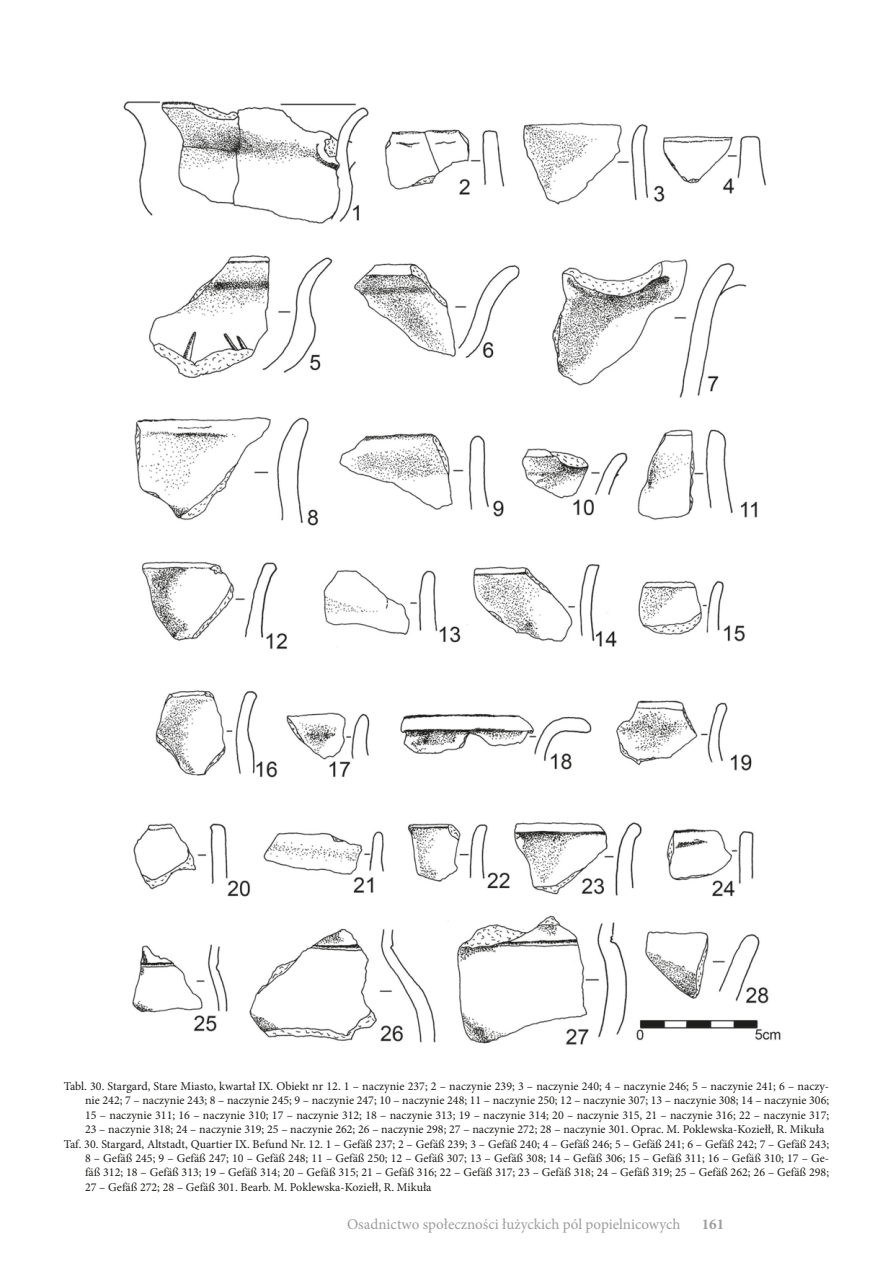
<style>
.page{position:relative;width:893px;height:1263px;background:#fff}
.page>*{position:absolute;margin:0;border:0;box-sizing:border-box;transform-origin:0 0}
.t1{font:15px "Minion Pro";color:#9d9d9d}
.t2{font:700 15px "Minion Pro";color:#9d9d9d}
.Podpis_ryciny{font:12px/14.4px "Minion Pro";color:#1d1d1b;text-align:justify}
</style>
<div class="page">
<img style="left:123px;top:101px;width:658px;height:944px">
<p class="Podpis_ryciny" style="left:85px;top:1079px;width:746px;text-indent:-21px">Tabl. 30. Stargard, Stare Miasto, kwartał IX. Obiekt nr 12. 1 – naczynie 237; 2 – naczynie 239; 3 – naczynie 240; 4 – naczynie 246; 5 – naczynie 241; 6 – naczy&shy;nie 242; 7 – naczynie 243; 8 – naczynie 245; 9 – naczynie 247; 10 – naczynie 248; 11 – naczynie 250; 12 – naczynie 307; 13 – naczynie 308; 14 – naczynie 306; 15 – naczynie 311; 16 – naczynie 310; 17 – naczynie 312; 18 – naczynie 313; 19 – naczynie 314; 20 – naczynie 315, 21 – naczynie 316; 22 – naczynie 317; 23 – naczynie 318; 24 – naczynie 319; 25 – naczynie 262; 26 – naczynie 298; 27 – naczynie 272; 28 – naczynie 301. Oprac. M. Poklewska-Koziełł, R. Mikuła</p>
<p class="Podpis_ryciny" style="left:85px;top:1136px;width:746px;text-indent:-21px">Taf. 30. Stargard, Altstadt, Quartier IX. Befund Nr. 12. 1 – Gefäß 237; 2 – Gefäß 239; 3 – Gefäß 240; 4 – Gefäß 246; 5 – Gefäß 241; 6 – Gefäß 242; 7 – Gefäß 243; 8 – Gefäß 245; 9 – Gefäß 247; 10 – Gefäß 248; 11 – Gefäß 250; 12 – Gefäß 307; 13 – Gefäß 308; 14 – Gefäß 306; 15 – Gefäß 311; 16 – Gefäß 310; 17 – Ge&shy;fäß 312; 18 – Gefäß 313; 19 – Gefäß 314; 20 – Gefäß 315; 21 – Gefäß 316; 22 – Gefäß 317; 23 – Gefäß 318; 24 – Gefäß 319; 25 – Gefäß 262; 26 – Gefäß 298; 27 – Gefäß 272; 28 – Gefäß 301. Bearb. M. Poklewska-Koziełł, R. Mikuła</p>
<p class="t1" style="left:347px;top:1214px;width:335px">Osadnictwo społeczności łużyckich pól popielnicowych</p>
<p class="t2" style="left:702px;top:1213px;width:24px">161</p>
</div>
